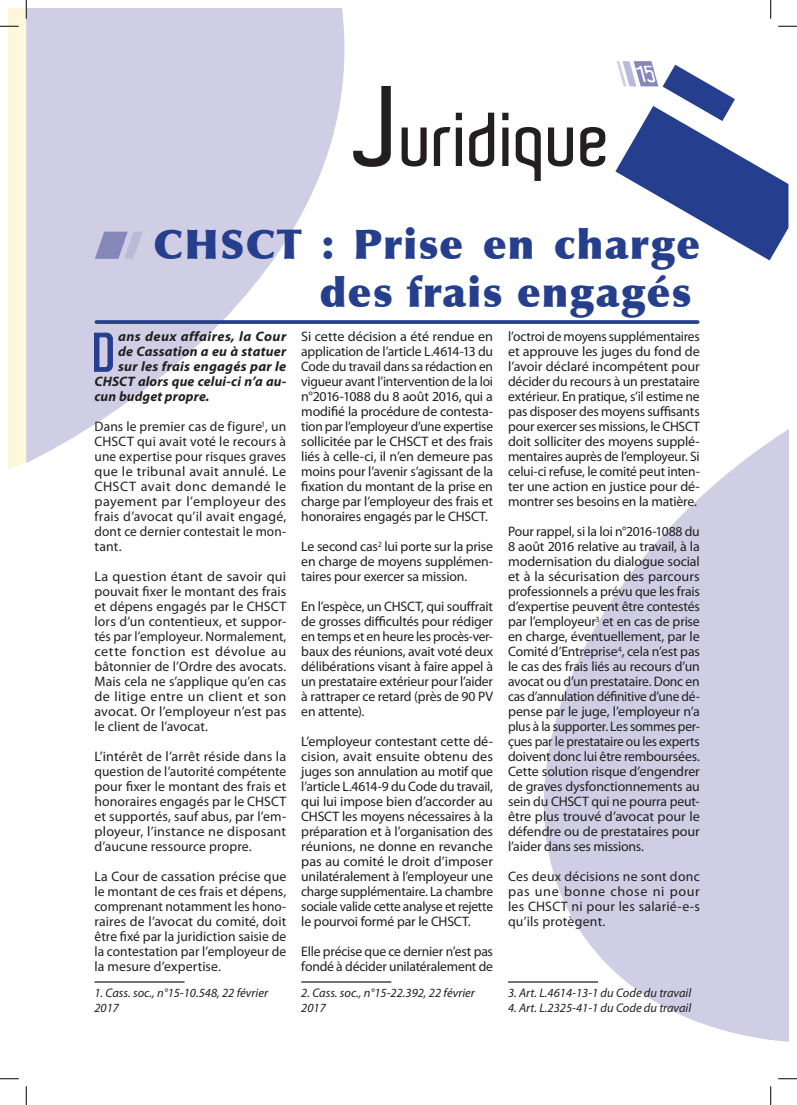
<style>
.page{position:relative;width:797px;height:1105px;background:#fff}
.page>*{position:absolute;margin:0;border:0;box-sizing:border-box;transform-origin:0 0}
.t1{font:600 73.62px "Aldo";color:#231f20}
.t2{font:600 52.62px "Aldo";color:#253f8e}
.t3{font:900 40.75px/48px "Optima";letter-spacing:.03em;color:#253f8e;text-align:right}
.t4{font:italic 600 22.5px "Aldo";color:#fff}
.t5{font:13.75px/15px "Myriad Pro";letter-spacing:-.01em;color:#231f20;text-align:justify}
.t6{font:italic 700 13.75px "Myriad Pro";letter-spacing:.015em;color:#231f20}
.t7{font:italic 700 13.75px "Myriad Pro";letter-spacing:.015em;color:#231f20;scale:1.04 1}
.t8{font:italic 12.5px/15px "Myriad Pro";color:#231f20}
.s1{font-size:110.38px}
</style>
<div class="page">
<svg style="left:27px;top:9px;width:318px;height:454px;fill:#cfcee4"></svg>
<svg style="left:508px;top:320px;width:280px;height:760px;fill:#cfcee4"></svg>
<svg style="left:615px;top:61px;width:173px;height:199px"></svg>
<svg style="left:96px;top:320px;width:601px;height:4px;background:#314994"></svg>
<svg style="left:95px;top:232px;width:55px;height:27px"></svg>
<svg style="left:94px;top:332px;width:19px;height:40px"></svg>
<hr style="left:94px;top:981px;width:90px;height:1px;background:#231f20">
<hr style="left:301px;top:981px;width:90px;height:1px;background:#231f20">
<hr style="left:508px;top:981px;width:90px;height:1px;background:#231f20">
<svg style="left:778px;top:25px;width:19px;height:2px"></svg>
<svg style="left:0;top:1078px;width:19px;height:1px"></svg>
<svg style="left:778px;top:1078px;width:19px;height:1px"></svg>
<svg style="left:0;top:0;width:27px;height:469px"></svg>
<svg style="left:25px;top:1086px;width:2px;height:19px"></svg>
<svg style="left:770px;top:0;width:1px;height:19px"></svg>
<svg style="left:770px;top:1086px;width:1px;height:19px"></svg>
<h1 class="t1" style="left:353px;top:99px;width:259px"><span class="s1">J</span>uridique</h1>
<h3 class="t4" style="left:640px;top:62px;width:26px">15</h3>
<h3 class="t3" style="left:153px;top:221px;width:548px">CHSCT : Prise en charge des frais engagés</h3>
<h2 class="t2" style="left:94px;top:323px;width:25px">D</h2>
<p class="t7" style="left:118px;top:328px;width:163px">ans deux affaires, la Cour</p>
<p class="t6" style="left:118px;top:343px;width:170px">de Cassation a eu à statuer</p>
<p class="t6" style="left:118px;top:358px;width:170px">sur les frais engagés par le</p>
<p class="t6" style="left:94px;top:373px;width:193px">CHSCT alors que celui-ci n’a au-</p>
<p class="t6" style="left:94px;top:388px;width:116px">cun budget propre.</p>
<p class="t5" style="left:94px;top:419px;width:193px">Dans le premier cas de figure<sup>1</sup>, un CHSCT qui avait voté le recours à une expertise pour risques graves que le tribunal avait annulé. Le CHSCT avait donc demandé le payement par l’employeur des frais d’avocat qu’il avait engagé, dont ce dernier contestait le mon&shy;tant.</p>
<p class="t5" style="left:94px;top:569px;width:193px">La question étant de savoir qui pouvait fixer le montant des frais et dépens engagés par le CHSCT lors d’un contentieux, et suppor&shy;tés par l’employeur. Normalement, cette fonction est dévolue au bâtonnier de l’Ordre des avocats.<br>Mais cela ne s’applique qu’en cas de litige entre un client et son avocat. Or l’employeur n’est pas le client de l’avocat.</p>
<p class="t5" style="left:94px;top:749px;width:193px">L’intérêt de l’arrêt réside dans la question de l’autorité compétente pour fixer le montant des frais et honoraires engagés par le CHSCT et supportés, sauf abus, par l’em&shy;ployeur, l’instance ne disposant d’aucune ressource propre.</p>
<p class="t5" style="left:94px;top:869px;width:193px">La Cour de cassation précise que le montant de ces frais et dépens, comprenant notamment les hono&shy;raires de l’avocat du comité, doit être fixé par la juridiction saisie de la contestation par l’employeur de la mesure d’expertise.</p>
<p class="t8" style="left:94px;top:985px;width:175px">1. Cass. soc., n°15-10.548, 22 février<br>2017</p>
<p class="t5" style="left:301px;top:329px;width:193px">Si cette décision a été rendue en application de l’article L.4614-13 du Code du travail dans sa rédaction en vigueur avant l’intervention de la loi n°2016-1088 du 8 août 2016, qui a modifié la procédure de contesta&shy;tion par l’employeur d’une expertise sollicitée par le CHSCT et des frais liés à celle-ci, il n’en demeure pas moins pour l’avenir s’agissant de la fixation du montant de la prise en charge par l’employeur des frais et honoraires engagés par le CHSCT.</p>
<p class="t5" style="left:301px;top:539px;width:193px">Le second cas<sup>2</sup> lui porte sur la prise en charge de moyens supplémen&shy;taires pour exercer sa mission.</p>
<p class="t5" style="left:301px;top:599px;width:193px">En l’espèce, un CHSCT, qui souffrait de grosses difficultés pour rédiger en temps et en heure les procès-ver&shy;baux des réunions, avait voté deux délibérations visant à faire appel à un prestataire extérieur pour l’aider à rattraper ce retard (près de 90 PV en attente).</p>
<p class="t5" style="left:301px;top:734px;width:193px">L’employeur contestant cette dé&shy;cision, avait ensuite obtenu des juges son annulation au motif que l’article L.4614-9 du Code du travail, qui lui impose bien d’accorder au CHSCT les moyens nécessaires à la préparation et à l’organisation des réunions, ne donne en revanche pas au comité le droit d’imposer unilatéralement à l’employeur une charge supplémentaire. La chambre sociale valide cette analyse et rejette le pourvoi formé par le CHSCT.</p>
<p class="t5" style="left:301px;top:944px;width:193px">Elle précise que ce dernier n’est pas fondé à décider unilatéralement de</p>
<p class="t8" style="left:301px;top:985px;width:175px">2. Cass. soc., n°15-22.392, 22 février<br>2017</p>
<p class="t5" style="left:508px;top:329px;width:193px">l’octroi de moyens supplémentaires et approuve les juges du fond de l’avoir déclaré incompétent pour décider du recours à un prestataire extérieur. En pratique, s’il estime ne pas disposer des moyens suffisants pour exercer ses missions, le CHSCT doit solliciter des moyens supplé&shy;mentaires auprès de l’employeur. Si celui-ci refuse, le comité peut inten&shy;ter une action en justice pour dé&shy;montrer ses besoins en la matière.</p>
<p class="t5" style="left:508px;top:524px;width:193px">Pour rappel, si la loi n°2016-1088 du 8 août 2016 relative au travail, à la modernisation du dialogue social et à la sécurisation des parcours professionnels a prévu que les frais d’expertise peuvent être contestés par l’employeur<sup>3</sup> et en cas de prise en charge, éventuellement, par le Comité d’Entreprise<sup>4</sup>, cela n’est pas le cas des frais liés au recours d’un avocat ou d’un prestataire. Donc en cas d’annulation définitive d’une dé&shy;pense par le juge, l’employeur n’a plus à la supporter. Les sommes per&shy;çues par le prestataire ou les experts doivent donc lui être remboursées.<br>Cette solution risque d’engendrer de graves dysfonctionnements au sein du CHSCT qui ne pourra peut&shy;être plus trouvé d’avocat pour le défendre ou de prestataires pour l’aider dans ses missions.</p>
<p class="t5" style="left:508px;top:869px;width:193px">Ces deux décisions ne sont donc pas une bonne chose ni pour les CHSCT ni pour les salarié-e-s qu’ils protègent.</p>
<p class="t8" style="left:508px;top:985px;width:185px">3. Art. L.4614-13-1 du Code du travail</p>
<p class="t8" style="left:508px;top:1000px;width:185px">4. Art. L.2325-41-1 du Code du travail</p>
</div>
